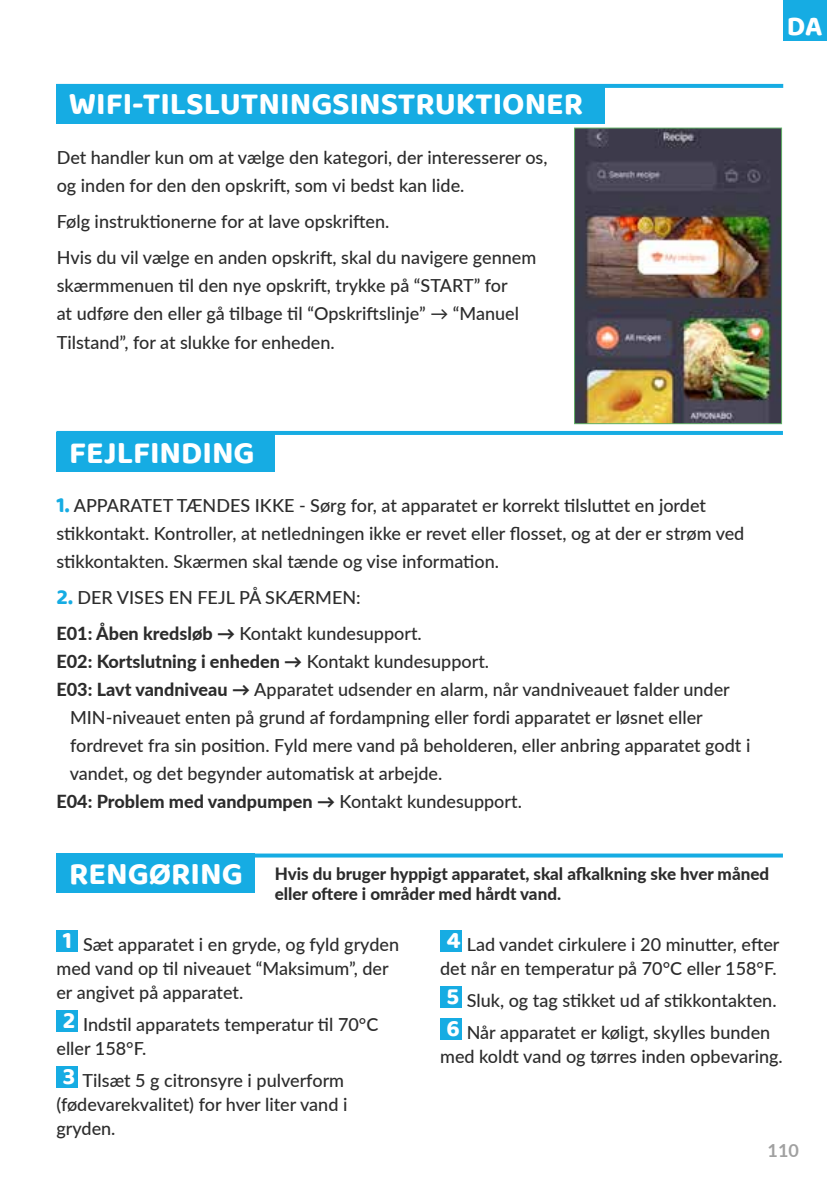
<style>
.page{position:relative;width:840px;height:1191px;background:#fff}
.page>*{position:absolute;margin:0;border:0;box-sizing:border-box;transform-origin:0 0}
.t1{font:700 32px "Baloo 2";color:#fff}
.t2{font:700 28px "Baloo 2";color:#fff}
.t3{font:500 18px/24px "Lato";color:#2c2c2c}
.t4{font:800 18px "Lato";color:#2c2c2c}
.t5{font:700 18px "Lato";color:#a1a1a1}
.t6{font:800 17px/20px "Lato";color:#2c2c2c;text-align:center}
.s1{font-family:"Baloo 2";font-weight:700;font-size:22px;color:#16ace3}
.s2{font-weight:800}
.s3{font-weight:500}
.s4{font-family:"Baloo 2";font-weight:700;font-size:32px;color:#fff}
</style>
<div class="page">
<div style="left:782px;top:0;width:43px;height:41px;background:#16ace3"></div>
<div style="left:56px;top:432px;width:218px;height:40px;background:#16ace3"></div>
<hr style="left:56px;top:431px;width:726px;height:4px;background:#16ace3">
<div style="left:56px;top:930px;width:22px;height:22px;background:#16ace3"></div>
<div style="left:56px;top:1010px;width:22px;height:22px;background:#16ace3"></div>
<div style="left:56px;top:1066px;width:22px;height:22px;background:#16ace3"></div>
<div style="left:56px;top:853px;width:198px;height:40px;background:#16ace3"></div>
<svg style="left:254px;top:853px;width:528px;height:4px;background:#34b6e6"></svg>
<div style="left:440px;top:930px;width:21px;height:22px;background:#16ace3"></div>
<div style="left:440px;top:986px;width:21px;height:22px;background:#16ace3"></div>
<div style="left:440px;top:1018px;width:21px;height:22px;background:#16ace3"></div>
<img style="left:576px;top:130px;width:203px;height:292px">
<div style="left:574px;top:128px;width:207px;height:296px;border:1px solid #63b26a"></div>
<div style="left:56px;top:84px;width:548px;height:40px;background:#16ace3"></div>
<hr style="left:56px;top:84px;width:726px;height:4px;background:#16ace3">
<h1 class="t1" style="left:69px;top:85px;width:515px">WIFI-TILSLUTNINGSINSTRUKTIONER</h1>
<p class="t3" style="left:57px;top:143px;width:492px;line-height:28px">Det handler kun om at vælge den kategori, der interesserer os, og inden for den den opskrift, som vi bedst kan lide.</p>
<p class="t3" style="left:57px;top:203px;width:480px;line-height:36px">Følg instruktionerne for at lave opskriften.<br>Hvis du vil vælge en anden opskrift, skal du navigere gennem</p>
<p class="t3" style="left:57px;top:271px;width:463px;line-height:28px">skærmmenuen til den nye opskrift, trykke på “START” for at udføre den eller gå tilbage til “Opskriftslinje” → “Manuel<br>Tilstand”, for at slukke for enheden.</p>
<h1 class="t1" style="left:69px;top:433px;width:187px">FEJLFINDING</h1>
<p class="t3" style="left:56px;top:492px;width:63px"><span class="s1">1.</span> Apparat</p>
<p class="t3" style="left:152px;top:492px;width:39px">et tænd</p>
<p class="t3" style="left:56px;top:490px;width:689px;line-height:28px;text-indent:173px">es ikke - Sørg for, at apparatet er korrekt tilsluttet en jordet stikkontakt. Kontroller, at netledningen ikke er revet eller flosset, og at der er strøm ved stikkontakten. Skærmen skal tænde og vise information.</p>
<p class="t3" style="left:56px;top:584px;width:223px"><span class="s1">2.</span> Der vises en fejl på skærm</p>
<p class="t3" style="left:56px;top:578px;width:367px;line-height:36px;text-indent:275px">en:<br><span class="s2">E01: Åben kredsløb →</span> Kontakt kundesupport.</p>
<p class="t4" style="left:56px;top:648px;width:434px">E02: Kortslutning i enheden → <span class="s3">Kontakt kundesupport.</span></p>
<p class="t3" style="left:56px;top:676px;width:674px"><span class="s2">E03: Lavt vandniveau →</span> Apparatet udsender en alarm, når vandniveauet falder under</p>
<p class="t3" style="left:70px;top:704px;width:634px">MIN-niveauet enten på grund af fordampning eller fordi apparatet er løsnet eller</p>
<p class="t3" style="left:70px;top:732px;width:681px">fordrevet fra sin position. Fyld mere vand på beholderen, eller anbring apparatet godt i</p>
<p class="t3" style="left:70px;top:760px;width:374px">vandet, og det begynder automatisk at arbejde.</p>
<p class="t4" style="left:56px;top:788px;width:466px">E04: Problem med vandpumpen → <span class="s3">Kontakt kundesupport.</span></p>
<h2 class="t2" style="left:786px;top:9px;width:37px">DA</h2>
<p class="t6" style="left:69px;top:863px;width:701px"><span class="s4">RENGØRING</span> Hvis du bruger hyppigt apparatet, skal afkalkning ske hver måned eller oftere i områder med hårdt vand.</p>
<p class="t3" style="left:440px;top:932px;width:341px;text-align:center"><sup>4</sup> Lad vandet cirkulere i 20 minutter, efter det når en temperatur på 70°C eller 158°F.</p>
<p class="t3" style="left:446px;top:984px;width:331px;line-height:32px"><sup>5</sup> Sluk, og tag stikket ud af stikkontakten.<br><sup>6</sup> Når apparatet er køligt, skylles bunden</p>
<p class="t3" style="left:440px;top:1044px;width:344px">med koldt vand og tørres inden opbevaring.</p>
<p class="t3" style="left:56px;top:932px;width:344px;text-indent:6px"><sup>1</sup> Sæt apparatet i en gryde, og fyld gryden med vand op til niveauet “Maksimum”, der er angivet på apparatet.</p>
<p class="t3" style="left:56px;top:1012px;width:323px;text-indent:6px"><sup>2</sup> Indstil apparatets temperatur til 70°C eller 158°F.</p>
<p class="t3" style="left:56px;top:1068px;width:292px;text-indent:6px"><sup>3</sup> Tilsæt 5 g citronsyre i pulverform (fødevarekvalitet) for hver liter vand i gryden.</p>
<p class="t5" style="left:767px;top:1137px;width:33px">110</p>
</div>
